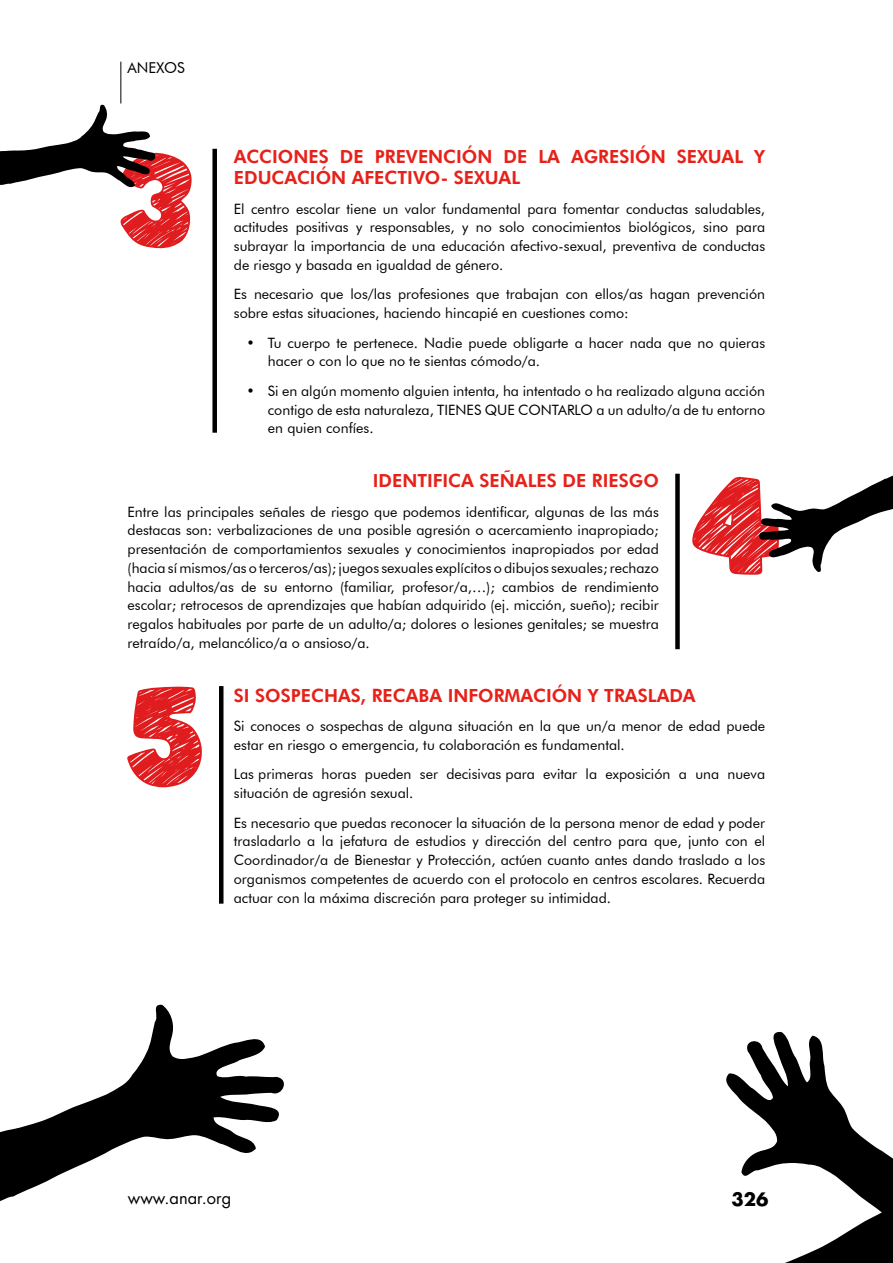
<style>
.page{position:relative;width:893px;height:1263px;background:#fff}
.page>*{position:absolute;margin:0;border:0;box-sizing:border-box;transform-origin:0 0}
.t1{font:700 18px/21.5px "Futura BT";color:#e62119}
.t2{font:700 18px "Futura Std";color:#000}
.t3{font:16.5px "Futura Std";color:#000}
.t4{font:15px "Futura BT";color:#000}
.t5{font:14.25px/18.8px "Futura BT";color:#000;text-align:justify}
</style>
<div class="page">
<hr style="left:120px;top:62px;width:1px;height:41px;background:#000">
<svg style="left:726px;top:1031px;width:167px;height:232px"></svg>
<div style="left:212px;top:149px;width:5px;height:284px;background:#000"></div>
<svg style="left:0;top:103px;width:192px;height:145px"></svg>
<div style="left:675px;top:474px;width:5px;height:175px;background:#000"></div>
<hr style="left:219px;top:686px;width:4px;height:218px;background:#000">
<svg style="left:127px;top:686px;width:75px;height:101px"></svg>
<svg style="left:0;top:1004px;width:284px;height:197px"></svg>
<svg style="left:692px;top:475px;width:201px;height:100px"></svg>
<p class="t4" style="left:128px;top:59px;width:59px">ANEXOS</p>
<p class="t1" style="left:234px;top:145px;width:533px">ACCIONES DE PREVENCIÓN DE LA AGRESIÓN SEXUAL Y<br>EDUCACIÓN AFECTIVO- SEXUAL</p>
<p class="t5" style="left:234px;top:199px;width:533px">El centro escolar tiene un valor fundamental para fomentar conductas saludables, actitudes positivas y responsables, y no solo conocimientos biológicos, sino para subrayar la importancia de una educación afectivo-sexual, preventiva de conductas de riesgo y basada en igualdad de género.</p>
<p class="t5" style="left:234px;top:285px;width:533px">Es necesario que los/las profesiones que trabajan con ellos/as hagan prevención sobre estas situaciones, haciendo hincapié en cuestiones como:</p>
<p class="t5" style="left:268px;top:333px;width:499px;text-indent:-21px">• Tu cuerpo te pertenece. Nadie puede obligarte a hacer nada que no quieras hacer o con lo que no te sientas cómodo/a.</p>
<p class="t5" style="left:268px;top:381px;width:499px;text-indent:-21px">• Si en algún momento alguien intenta, ha intentado o ha realizado alguna acción contigo de esta naturaleza, TIENES QUE CONTARLO a un adulto/a de tu entorno en quien confíes.</p>
<p class="t1" style="left:373px;top:470px;width:288px">IDENTIFICA SEÑALES DE RIESGO</p>
<p class="t5" style="left:128px;top:502px;width:533px">Entre las principales señales de riesgo que podemos identificar, algunas de las más destacas son: verbalizaciones de una posible agresión o acercamiento inapropiado; presentación de comportamientos sexuales y conocimientos inapropiados por edad (hacia sí mismos/as o terceros/as); juegos sexuales explícitos o dibujos sexuales; rechazo hacia adultos/as de su entorno (familiar, profesor/a,…); cambios de rendimiento escolar; retrocesos de aprendizajes que habían adquirido (ej. micción, sueño); recibir regalos habituales por parte de un adulto/a; dolores o lesiones genitales; se muestra retraído/a, melancólico/a o ansioso/a.</p>
<p class="t1" style="left:234px;top:684px;width:463px">SI SOSPECHAS, RECABA INFORMACIÓN Y TRASLADA</p>
<p class="t5" style="left:234px;top:716px;width:533px">Si conoces o sospechas de alguna situación en la que un/a menor de edad puede estar en riesgo o emergencia, tu colaboración es fundamental.</p>
<p class="t5" style="left:234px;top:765px;width:533px">Las primeras horas pueden ser decisivas para evitar la exposición a una nueva situación de agresión sexual.</p>
<p class="t5" style="left:234px;top:813px;width:533px">Es necesario que puedas reconocer la situación de la persona menor de edad y poder trasladarlo a la jefatura de estudios y dirección del centro para que, junto con el Coordinador/a de Bienestar y Protección, actúen cuanto antes dando traslado a los organismos competentes de acuerdo con el protocolo en centros escolares. Recuerda actuar con la máxima discreción para proteger su intimidad.</p>
<p class="t3" style="left:128px;top:1188px;width:105px">www.anar.org</p>
<p class="t2" style="left:731px;top:1187px;width:39px">326</p>
</div>
